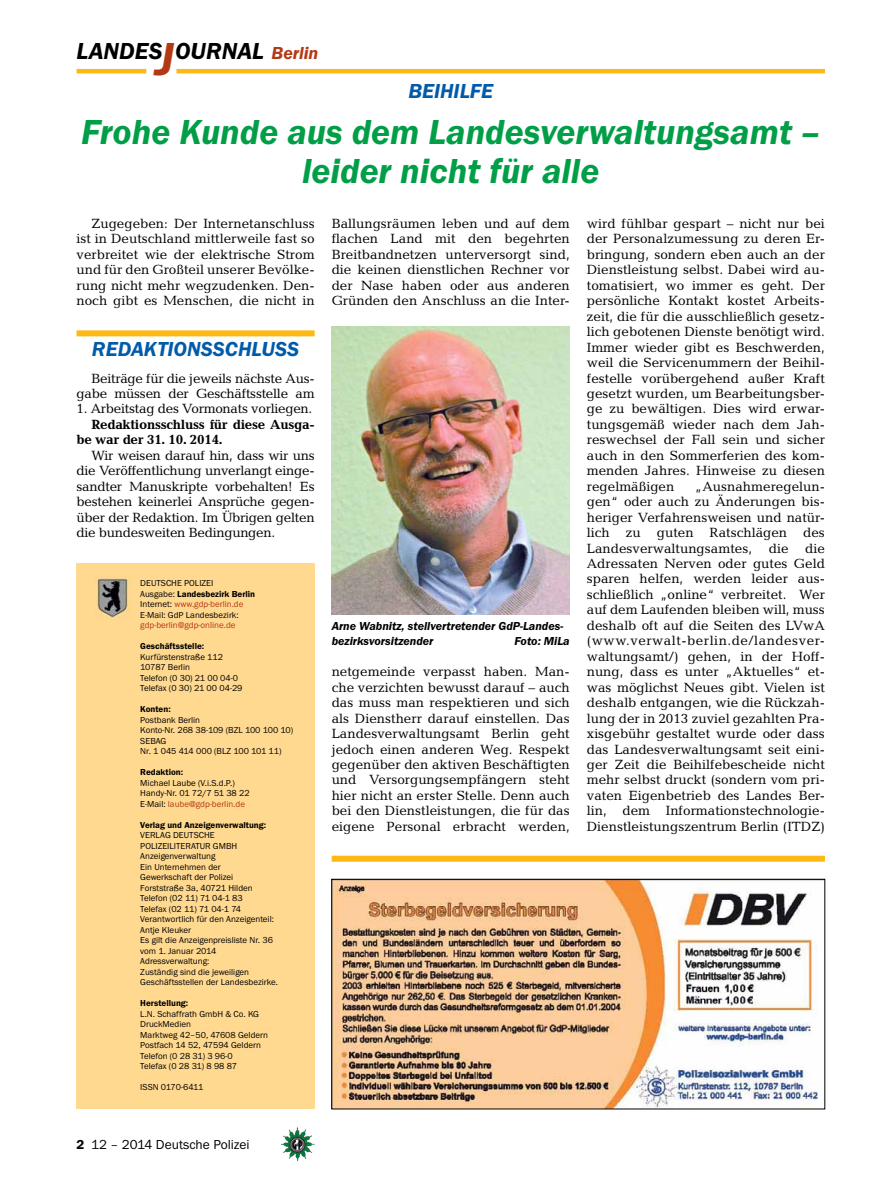
<style>
.page{position:relative;width:893px;height:1191px;background:#fff}
.page>*{position:absolute;margin:0;border:0;box-sizing:border-box;transform-origin:0 0}
._03__HEADLINE_2spalt{font:italic 600 36px/39px "Franklin Gothic Itc T";color:#009f47;text-align:center}
.t1{font:italic 600 24px "Franklin Gothic Itc T";color:#000}
._01__RUBRIKENZEILE_m{font:italic 600 21px "Franklin Gothic Itc T";color:#005baa}
._01__RUBRIKENZEILE_o{font:italic 600 21px "Franklin Gothic Itc T";color:#005baa}
.t2{font:italic 600 18px "Franklin Gothic Itc T";color:#b33916}
._09__GRUNDTEXT___Blo{font:13.5px/15.5px "Candida";color:#000;text-align:justify}
._09__GRUNDTEXT___Blo-2{font:13.5px/15.5px "Candida";letter-spacing:-.02em;color:#000;text-align:right}
._09__GRUNDTEXT___Blo-3{font:700 13.5px/15.5px "Candida";letter-spacing:-.02em;color:#000}
.t3{font:13.5px "Franklin Gothic Itc T";color:#000}
._12__BILDUNTERSCHRIF{font:italic 600 12px/15.5px "Franklin Gothic Itc T";color:#000}
.t4{font:9px/10.5px "Franklin Gothic Itc T";color:#000}
.t5{font:600 9px "Franklin Gothic Itc T";color:#000}
.t6{font:9px "Franklin Gothic Itc T";color:#b33916}
.s1{font-size:48px;color:#b33916}
.s2{font-weight:400}
.s3{color:#000}
.s4{font-weight:600}
</style>
<div class="page">
<hr style="left:77px;top:69px;width:69px;height:4px;background:#fdb913">
<hr style="left:176px;top:69px;width:649px;height:4px;background:#fdb913">
<img style="left:281px;top:1128px;width:16px;height:24px">
<div style="left:77px;top:563px;width:238px;height:546px;background:#ffd990"></div>
<img style="left:96px;top:576px;width:34px;height:42px">
<img style="left:332px;top:327px;width:238px;height:287px">
<div style="left:77px;top:330px;width:238px;height:6px;background:#fdb913"></div>
<img style="left:333px;top:881px;width:487px;height:226px">
<div style="left:331px;top:879px;width:494px;height:230px;border:1px solid #000"></div>
<div style="left:332px;top:855px;width:493px;height:6px;background:#fdb913"></div>
<p class="t1" style="left:77px;top:37px;width:189px">LANDES<span class="s1">J</span>OURNAL</p>
<p class="t2" style="left:272px;top:42px;width:48px">Berlin</p>
<p class="_01__RUBRIKENZEILE_o" style="left:408px;top:79px;width:86px">BEIHILFE</p>
<p class="_03__HEADLINE_2spalt" style="left:81px;top:112px;width:741px">Frohe Kunde aus dem Landesverwaltungsamt – leider nicht für alle</p>
<p class="_09__GRUNDTEXT___Blo" style="left:77px;top:216px;width:240px;text-indent:15px">Zugegeben: Der Internetanschluss ist in Deutschland mittlerweile fast so verbreitet wie der elektrische Strom und für den Großteil unserer Bevölke&shy;rung nicht mehr wegzudenken. Den&shy;noch gibt es Menschen, die nicht in</p>
<p class="_09__GRUNDTEXT___Blo" style="left:332px;top:216px;width:240px">Ballungsräumen leben und auf dem flachen Land mit den begehrten Breitbandnetzen unterversorgt sind, die keinen dienstlichen Rechner vor der Nase haben oder aus anderen Gründen den Anschluss an die Inter-</p>
<p class="_09__GRUNDTEXT___Blo" style="left:587px;top:216px;width:240px">wird fühlbar gespart – nicht nur bei der Personalzumessung zu deren Er&shy;bringung, sondern eben auch an der Dienstleistung selbst. Dabei wird au&shy;tomatisiert, wo immer es geht. Der persönliche Kontakt kostet Arbeits&shy;zeit, die für die ausschließlich gesetz&shy;lich gebotenen Dienste benötigt wird.<br>Immer wieder gibt es Beschwerden, weil die Servicenummern der Beihil&shy;festelle vorübergehend außer Kraft gesetzt wurden, um Bearbeitungsber&shy;ge zu bewältigen. Dies wird erwar&shy;tungsgemäß wieder nach dem Jah&shy;reswechsel der Fall sein und sicher auch in den Sommerferien des kom&shy;menden Jahres. Hinweise zu diesen regelmäßigen</p>
<p class="_01__RUBRIKENZEILE_m" style="left:92px;top:337px;width:209px">REDAKTIONSSCHLUSS</p>
<p class="_09__GRUNDTEXT___Blo-2" style="left:77px;top:370px;width:240px">Beiträge für die jeweils nächste Aus&shy;gabe müssen der Geschäftsstelle am</p>
<p class="_09__GRUNDTEXT___Blo-2" style="left:77px;top:401px;width:237px">1. Arbeitstag des Vormonats vorliegen.</p>
<p class="_09__GRUNDTEXT___Blo-3" style="left:77px;top:416px;width:240px;text-indent:15px">Redaktionsschluss für diese Ausga&shy;be war der 31. 10. 2014.</p>
<p class="_09__GRUNDTEXT___Blo" style="left:77px;top:447px;width:240px;text-indent:15px">Wir weisen darauf hin, dass wir uns die Veröffentlichung unverlangt einge&shy;sandter Manuskripte vorbehalten! Es bestehen keinerlei Ansprüche gegen&shy;über der Redaktion. Im Übrigen gelten die bundesweiten Bedingungen.</p>
<p class="_09__GRUNDTEXT___Blo" style="left:587px;top:478px;width:240px;text-indent:108px">„Ausnahmeregelun&shy;gen“ oder auch zu Änderungen bis&shy;heriger Verfahrensweisen und natür&shy;lich zu guten Ratschlägen des Landesverwaltungsamtes, die die Adressaten Nerven oder gutes Geld sparen helfen, werden leider aus&shy;schließlich „online“ verbreitet. Wer auf dem Laufenden bleiben will, muss deshalb oft auf die Seiten des LVwA (www.verwalt-berlin.de/landesver&shy;waltungsamt/) gehen, in der Hoff&shy;nung, dass es unter „Aktuelles“ et&shy;was möglichst Neues gibt. Vielen ist deshalb entgangen, wie die Rückzah&shy;lung der in 2013 zuviel gezahlten Pra&shy;xisgebühr gestaltet wurde oder dass das Landesverwaltungsamt seit eini&shy;ger Zeit die Beihilfebescheide nicht mehr selbst druckt (sondern vom pri&shy;vaten Eigenbetrieb des Landes Ber&shy;lin, dem Informationstechnologie-Dienstleistungszentrum Berlin (ITDZ)</p>
<p class="t4" style="left:140px;top:578px;width:75px">DEUTSCHE POLIZEI</p>
<p class="t5" style="left:140px;top:588px;width:116px"><span class="s2">Ausgabe:</span> Landesbezirk Berlin</p>
<p class="t6" style="left:140px;top:599px;width:105px"><span class="s3">Internet:</span> www.gdp-berlin.de</p>
<p class="t4" style="left:140px;top:609px;width:100px">E-Mail: GdP Landesbezirk:</p>
<p class="t6" style="left:140px;top:620px;width:97px">gdp-berlin@gdp-online.de</p>
<p class="t5" style="left:140px;top:641px;width:65px">Geschäftsstelle:</p>
<p class="t4" style="left:140px;top:651px;width:84px">Kurfürstenstraße 112</p>
<p class="t4" style="left:140px;top:662px;width:51px">10787 Berlin</p>
<p class="t4" style="left:140px;top:672px;width:99px">Telefon (0 30) 21 00 04-0</p>
<p class="t4" style="left:140px;top:683px;width:104px">Telefax (0 30) 21 00 04-29</p>
<p class="t5" style="left:140px;top:704px;width:32px">Konten:</p>
<p class="t4" style="left:140px;top:714px;width:61px">Postbank Berlin</p>
<p class="t4" style="left:140px;top:725px;width:154px">Konto-Nr. 268 38-109 (BZL 100 100 10)</p>
<p class="t4" style="left:140px;top:735px;width:28px">SEBAG</p>
<p class="t4" style="left:140px;top:746px;width:143px">Nr. 1 045 414 000 (BLZ 100 101 11)</p>
<p class="t5" style="left:140px;top:767px;width:44px">Redaktion:</p>
<p class="t4" style="left:140px;top:777px;width:96px">Michael Laube (V.i.S.d.P.)</p>
<p class="t4" style="left:140px;top:788px;width:111px">Handy-Nr. 01 72/7 51 38 22</p>
<p class="t6" style="left:140px;top:798px;width:106px"><span class="s3">E-Mail:</span> laube@gdp-berlin.de</p>
<p class="t5" style="left:140px;top:819px;width:127px">Verlag und Anzeigenverwaltung:</p>
<p class="t4" style="left:140px;top:830px;width:76px">VERLAG DEUTSCHE</p>
<p class="t4" style="left:140px;top:840px;width:99px">POLIZEILITERATUR GMBH</p>
<p class="t4" style="left:140px;top:851px;width:77px">Anzeigenverwaltung</p>
<p class="t4" style="left:140px;top:861px;width:95px">Ein Unternehmen der<br>Gewerkschaft der Polizei</p>
<p class="t4" style="left:140px;top:882px;width:114px">Forststraße 3a, 40721 Hilden</p>
<p class="t4" style="left:140px;top:893px;width:104px">Telefon (02 11) 71 04-1 83</p>
<p class="t4" style="left:140px;top:903px;width:102px">Telefax (02 11) 71 04-1 74</p>
<p class="t4" style="left:140px;top:914px;width:135px">Verantwortlich für den Anzeigenteil:</p>
<p class="t4" style="left:140px;top:924px;width:52px">Antje Kleuker</p>
<p class="t4" style="left:140px;top:935px;width:134px">Es gilt die Anzeigenpreisliste Nr. 36</p>
<p class="t4" style="left:140px;top:945px;width:78px">vom 1. Januar 2014</p>
<p class="t4" style="left:140px;top:956px;width:139px">Adressverwaltung:<br>Zuständig sind die jeweiligen<br>Geschäftsstellen der Landesbezirke.</p>
<p class="t5" style="left:140px;top:998px;width:50px">Herstellung:</p>
<p class="t4" style="left:140px;top:1008px;width:120px">L.N. Schaffrath GmbH &amp; Co. KG</p>
<p class="t4" style="left:140px;top:1019px;width:52px">DruckMedien</p>
<p class="t4" style="left:140px;top:1029px;width:129px">Marktweg 42–50, 47608 Geldern</p>
<p class="t4" style="left:140px;top:1040px;width:122px">Postfach 14 52, 47594 Geldern</p>
<p class="t4" style="left:140px;top:1050px;width:94px">Telefon (0 28 31) 3 96-0</p>
<p class="t4" style="left:140px;top:1061px;width:98px">Telefax (0 28 31) 8 98 87</p>
<p class="t4" style="left:140px;top:1082px;width:65px">ISSN 0170-6411</p>
<p class="_12__BILDUNTERSCHRIF" style="left:332px;top:618px;width:233px">Arne Wabnitz, stellvertretender GdP-Landes&shy;bezirksvorsitzender</p>
<p class="_12__BILDUNTERSCHRIF" style="left:514px;top:633px;width:57px">Foto: MiLa</p>
<p class="_09__GRUNDTEXT___Blo" style="left:332px;top:664px;width:240px">netgemeinde verpasst haben. Man&shy;che verzichten bewusst darauf – auch das muss man respektieren und sich als Dienstherr darauf einstellen. Das Landesverwaltungsamt Berlin geht jedoch einen anderen Weg. Respekt gegenüber den aktiven Beschäftigten und Versorgungsempfängern steht hier nicht an erster Stelle. Denn auch bei den Dienstleistungen, die für das eigene Personal erbracht werden,</p>
<p class="t3" style="left:77px;top:1136px;width:175px"><span class="s4">2</span> 12 – 2014 Deutsche Polizei</p>
</div>
